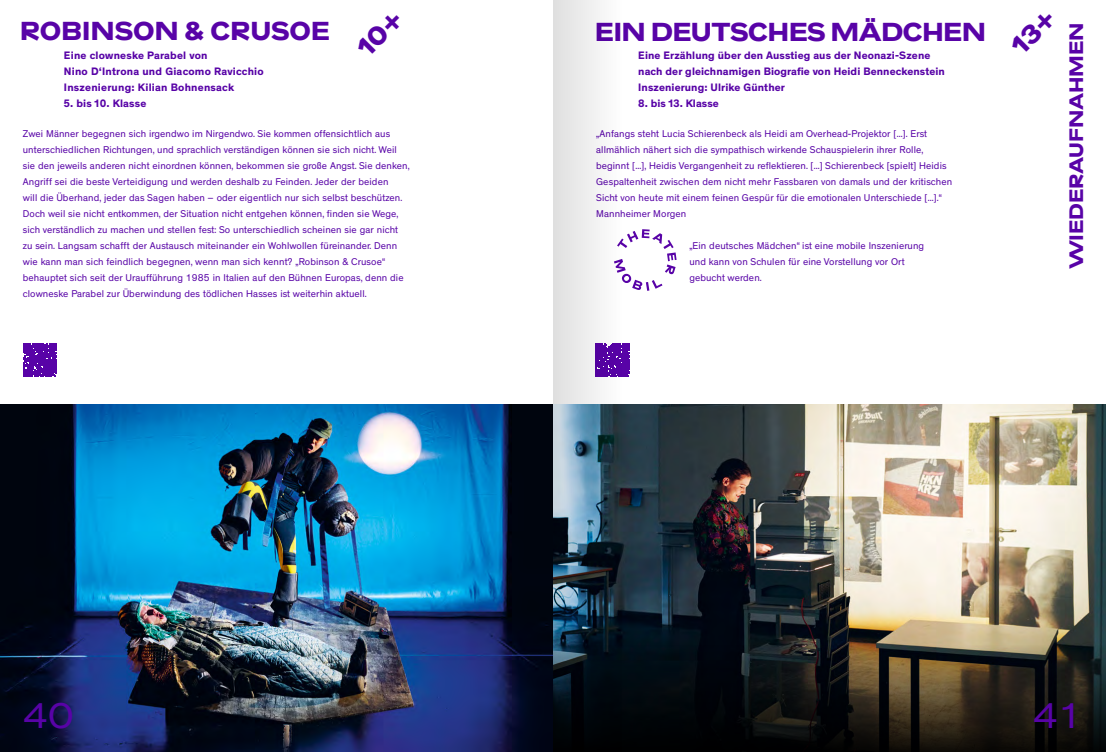
<style>
.page{position:relative;width:1106px;height:752px;background:#fff}
.page>*{position:absolute;margin:0;border:0;box-sizing:border-box;transform-origin:0 0}
.t1{font:expanded 36px "Akzidenz Grotesk BE";color:#5803a7}
.t2{font:700 24px "CC Schauburg";letter-spacing:-.03em;color:#5803a7}
.t3{font:700 24px "CC Schauburg";letter-spacing:-.01em;color:#5803a7}
.t4{font:700 18px "CC Schauburg";letter-spacing:-.01em;color:#5803a7}
.t5{font:700 11px/16px "Theinhardt";letter-spacing:.01em;color:#5803a7}
.t6{font:10px/16px "CC Theinhardt";letter-spacing:.01em;color:#5803a7}
</style>
<div class="page">
<img style="left:0;top:404px;width:1106px;height:347px">
<svg style="left:652px;top:644px;width:454px;height:107px;background:#1e1c17"></svg>
<svg style="left:23px;top:343px;width:34px;height:33px"></svg>
<svg style="left:652px;top:233px;width:24px;height:56px"></svg>
<svg style="left:553px;top:0;width:99px;height:751px"></svg>
<h2 class="t3" style="left:20px;top:15px;width:312px">ROBINSON &amp; CRUSOE</h2>
<p class="t5" style="left:64px;top:47px;width:201px">Eine clowneske Parabel von<br>Nino D‘Introna und Giacomo Ravicchio<br>Inszenierung: Kilian Bohnensack</p>
<p class="t5" style="left:64px;top:95px;width:84px">5. bis 10. Klasse</p>
<p class="t6" style="left:23px;top:125px;width:388px">Zwei Männer begegnen sich irgendwo im Nirgendwo. Sie kommen offensichtlich aus unterschiedlichen Richtungen, und sprachlich verständigen können sie sich nicht. Weil sie den jeweils anderen nicht einordnen können, bekommen sie große Angst. Sie denken, Angriff sei die beste Verteidigung und werden deshalb zu Feinden. Jeder der beiden<br>will die Überhand, jeder das Sagen haben – oder eigentlich nur sich selbst beschützen.<br>Doch weil sie nicht entkommen, der Situation nicht entgehen können, finden sie Wege, sich verständlich zu machen und stellen fest: So unterschiedlich scheinen sie gar nicht zu sein. Langsam schafft der Austausch miteinander ein Wohlwollen füreinander. Denn wie kann man sich feindlich begegnen, wenn man sich kennt? „Robinson &amp; Crusoe“ behauptet sich seit der Uraufführung 1985 in Italien auf den Bühnen Europas, denn die clowneske Parabel zur Überwindung des tödlichen Hasses ist weiterhin aktuell.</p>
<h2 class="t2" style="left:595px;top:15px;width:392px">EIN DEUTSCHES MÄDCHEN</h2>
<p class="t5" style="left:638px;top:47px;width:308px">Eine Erzählung über den Ausstieg aus der Neonazi-Szene nach der gleichnamigen Biografie von Heidi Benneckenstein<br>Inszenierung: Ulrike Günther</p>
<p class="t5" style="left:638px;top:95px;width:82px">8. bis 13. Klasse</p>
<p class="t6" style="left:596px;top:125px;width:357px">„Anfangs steht Lucia Schierenbeck als Heidi am Overhead-Projektor [...]. Erst allmählich nähert sich die sympathisch wirkende Schauspielerin ihrer Rolle, beginnt [...], Heidis Vergangenheit zu reflektieren. [...] Schierenbeck [spielt] Heidis Gespaltenheit zwischen dem nicht mehr Fassbaren von damals und der kritischen Sicht von heute mit einem feinen Gespür für die emotionalen Unterschiede [...].“ Mannheimer Morgen</p>
<p class="t6" style="left:689px;top:237px;width:236px">„Ein deutsches Mädchen“ ist eine mobile Inszenierung und kann von Schulen für eine Vorstellung vor Ort gebucht werden.</p>
<h3 class="t4" style="left:1064px;top:269px;width:248px;rotate:-90deg">WIEDERAUFNAHMEN</h3>
<h1 class="t1" style="left:23px;top:694px;width:52px">40</h1>
<h1 class="t1" style="left:1032px;top:694px;width:52px">41</h1>
</div>
